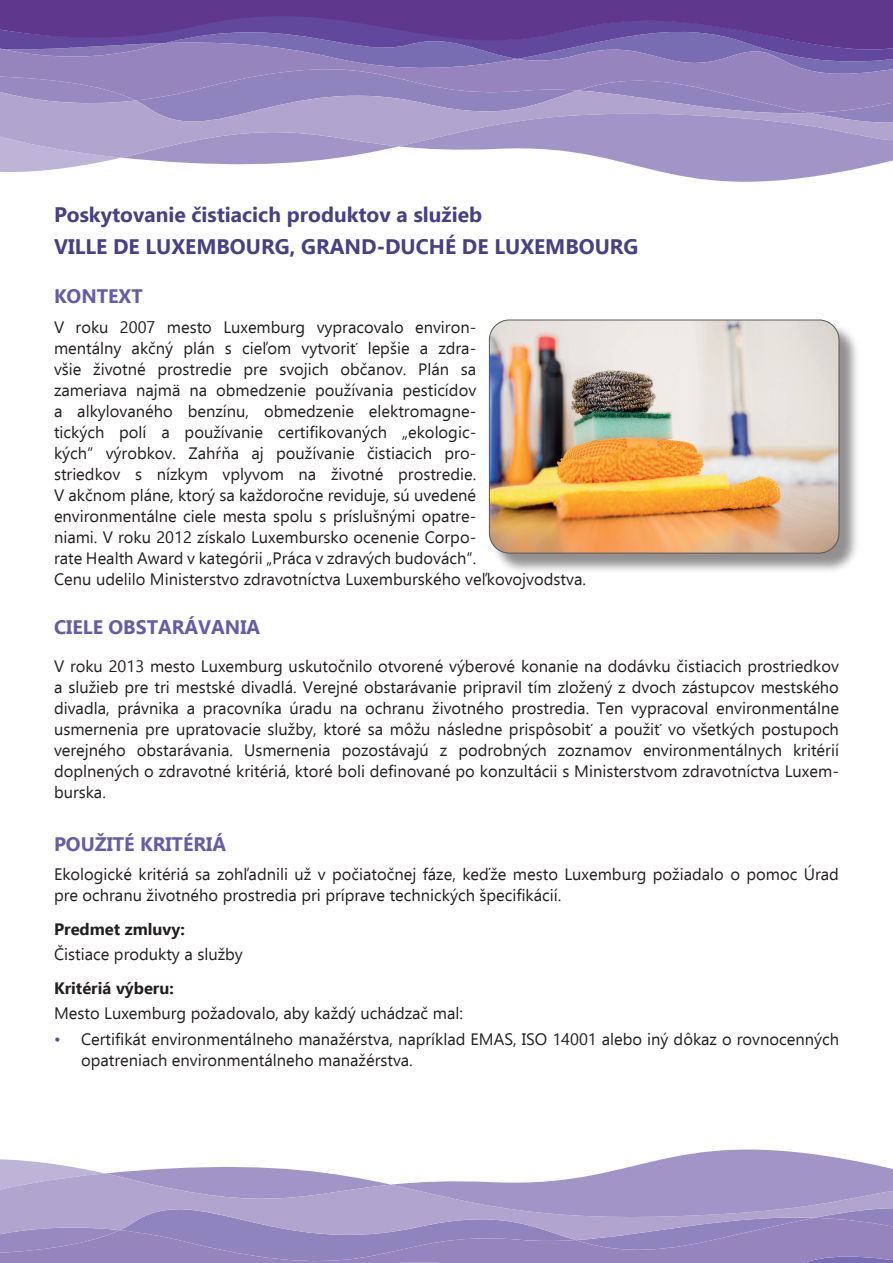
<style>
.page{position:relative;width:893px;height:1263px;background:#fff}
.page>*{position:absolute;margin:0;border:0;box-sizing:border-box;transform-origin:0 0}
.nadpis_H1_-_kapitalk{font:700 21px "Ebrima";color:#484083}
.nadpis_H1{font:700 21px "Ebrima";color:#484083}
.bold_H2{font:700 19.5px "Ebrima";color:#665ba7}
.text{font:16.5px/21px "Ebrima";color:#231f20}
.odrazky{font:16.5px/21px "Ebrima";color:#231f20}
.text_bold{font:700 16.5px "Ebrima";color:#231f20}
.s1{color:#554fa1}
</style>
<div class="page">
<div style="left:0;top:0;width:893px;height:12px;background:#5f378d"></div>
<svg style="left:0;top:12px;width:893px;height:160px;background:#7d66ab"></svg>
<svg style="left:0;top:71px;width:893px;height:87px;background:#a092c6"></svg>
<svg style="left:399px;top:110px;width:494px;height:72px;fill:#a394c7"></svg>
<svg style="left:0;top:1149px;width:893px;height:114px"></svg>
<div style="left:491px;top:322px;width:369px;height:252px;background:#231f20;opacity:.5"></div>
<img style="left:489px;top:320px;width:350px;height:233px">
<div style="left:489px;top:320px;width:350px;height:233px;border:1px solid #57585a;border-radius:20px"></div>
<h1 class="nadpis_H1" style="left:54px;top:198px;width:430px">Poskytovanie čistiacich produktov a služieb</h1>
<h1 class="nadpis_H1_-_kapitalk" style="left:54px;top:230px;width:586px">VILLE DE LUXEMBOURG, GRAND-DUCHÉ DE LUXEMBOURG</h1>
<h2 class="bold_H2" style="left:54px;top:281px;width:90px">KONTEXT</h2>
<p class="text" style="left:54px;top:316px;width:533px">V roku 2007 mesto Luxemburg vypracovalo environ-<br>mentálny akčný plán s cieľom vytvoriť lepšie a zdra-<br>všie životné prostredie pre svojich občanov. Plán sa<br>zameriava najmä na obmedzenie používania pesticídov<br>a alkylovaného benzínu, obmedzenie elektromagne-<br>tických polí a používanie certifikovaných „ekologic-<br>kých“ výrobkov. Zahŕňa aj používanie čistiacich pro-<br>striedkov s nízkym vplyvom na životné prostredie.<br>V akčnom pláne, ktorý sa každoročne reviduje, sú uvedené environmentálne ciele mesta spolu s príslušnými opatre-<br>niami. V roku 2012 získalo Luxembursko ocenenie Corpo-<br>rate Health Award v kategórii „Práca v zdravých budovách“.<br>Cenu udelilo Ministerstvo zdravotníctva Luxemburského veľkovojvodstva.</p>
<h2 class="bold_H2" style="left:54px;top:611px;width:208px">CIELE OBSTARÁVANIA</h2>
<p class="text" style="left:54px;top:655px;width:786px;text-align:justify">V roku 2013 mesto Luxemburg uskutočnilo otvorené výberové konanie na dodávku čistiacich prostriedkov a služieb pre tri mestské divadlá. Verejné obstarávanie pripravil tím zložený z dvoch zástupcov mestského divadla, právnika a pracovníka úradu na ochranu životného prostredia. Ten vypracoval environmentálne usmernenia pre upratovacie služby, ktoré sa môžu následne prispôsobiť a použiť vo všetkých postupoch verejného obstarávania. Usmernenia pozostávajú z podrobných zoznamov environmentálnych kritérií doplnených o zdravotné kritériá, ktoré boli definované po konzultácii s Ministerstvom zdravotníctva Luxem&shy;burska.</p>
<h2 class="bold_H2" style="left:54px;top:828px;width:174px">POUŽITÉ KRITÉRIÁ</h2>
<p class="text" style="left:54px;top:863px;width:786px">Ekologické kritériá sa zohľadnili už v počiatočnej fáze, keďže mesto Luxemburg požiadalo o pomoc Úrad pre ochranu životného prostredia pri príprave technických špecifikácií.</p>
<p class="text_bold" style="left:54px;top:916px;width:132px">Predmet zmluvy:</p>
<p class="text" style="left:54px;top:943px;width:190px">Čistiace produkty a služby</p>
<p class="text_bold" style="left:54px;top:975px;width:121px">Kritériá výberu:</p>
<p class="text" style="left:54px;top:1002px;width:410px">Mesto Luxemburg požadovalo, aby každý uchádzač mal:</p>
<p class="odrazky" style="left:81px;top:1028px;width:759px;text-indent:-27px"><span class="s1">•</span> Certifikát environmentálneho manažérstva, napríklad EMAS, ISO 14001 alebo iný dôkaz o rovnocenných opatreniach environmentálneho manažérstva.</p>
</div>
